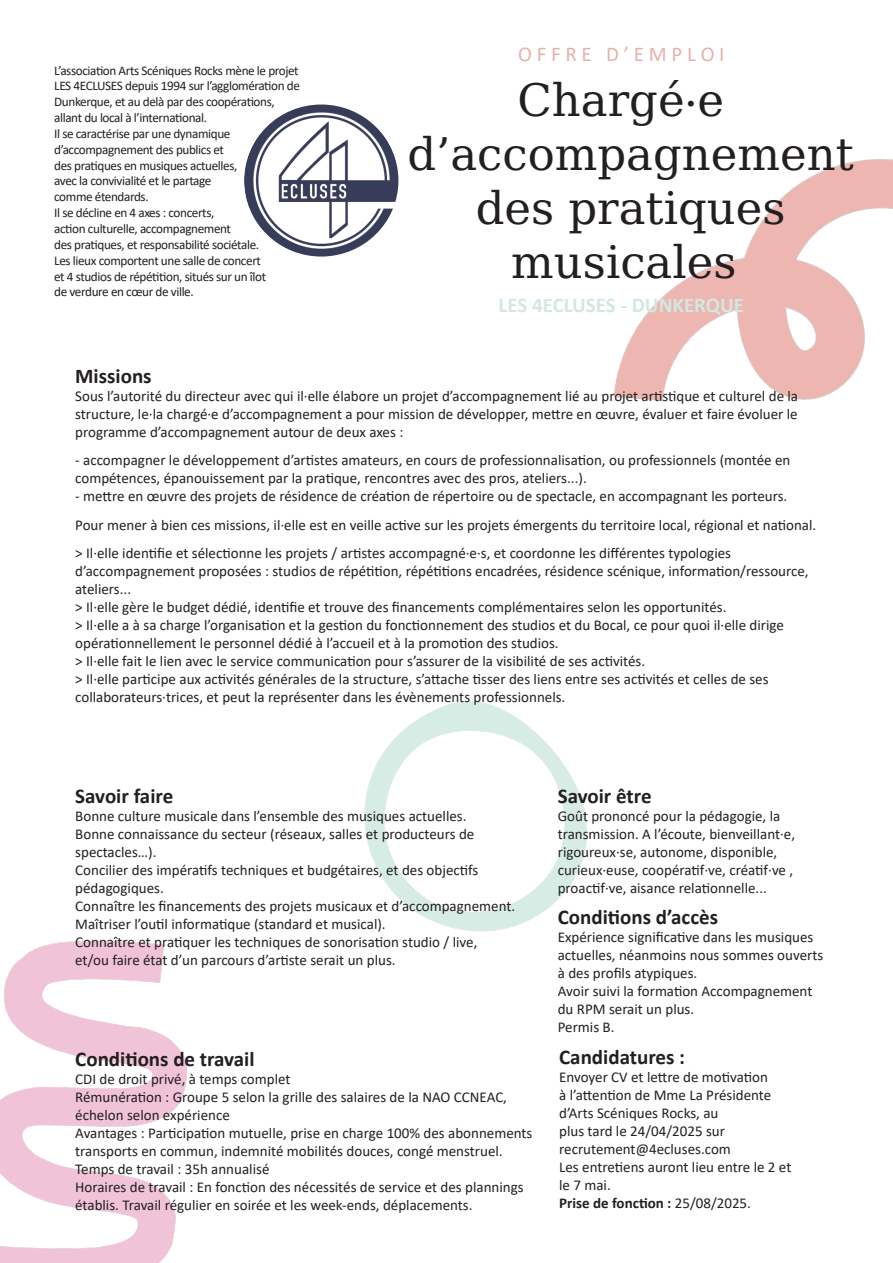
<style>
.page{position:relative;width:893px;height:1263px;background:#fff}
.page>*{position:absolute;margin:0;border:0;box-sizing:border-box;transform-origin:0 0}
.t1{font:45px/54px "DejaVu Math Te X Gyre";color:#231f20;text-align:center}
.t2{font:700 21px "Calibri";color:#231f20}
.t3{font:700 21px "Calibri";color:#d2e8e1}
.t4{font:21px "Calibri";color:#e4b2ab}
.t5{font:15px/18px "Calibri";color:#231f20}
.t6{font:700 15px "Calibri";color:#231f20}
.t7{font:13.2px/15.9px "Calibri";letter-spacing:-.03em;color:#231f20}
.s1{font-weight:400}
</style>
<div class="page">
<img style="left:364px;top:701px;width:223px;height:231px">
<img style="left:0;top:941px;width:186px;height:322px">
<img style="left:613px;top:159px;width:280px;height:242px">
<img style="left:244px;top:104px;width:154px;height:153px">
<p class="t7" style="left:54px;top:62px;width:247px">L’association Arts Scéniques Rocks mène le projet LES 4ECLUSES depuis 1994 sur l’agglomération de Dunkerque, et au delà par des coopérations, allant du local à l’international.</p>
<p class="t7" style="left:54px;top:125px;width:206px">Il se caractérise par une dynamique d’accompagnement des publics et<br>des pratiques en musiques actuelles, avec la convivialité et le partage<br>comme étendards.<br>Il se décline en 4 axes : concerts,<br>action culturelle, accompagnement<br>des pratiques, et responsabilité sociétale.</p>
<p class="t7" style="left:54px;top:252px;width:208px">Les lieux comportent une salle de concert</p>
<p class="t7" style="left:54px;top:268px;width:214px">et 4 studios de répétition, situés sur un îlot de verdure en cœur de ville.</p>
<p class="t4" style="left:518px;top:40px;width:208px">O F F R E D ’ E M P L O I</p>
<p class="t1" style="left:407px;top:73px;width:448px">Chargé·e d’accompagnement</p>
<p class="t1" style="left:476px;top:181px;width:311px">des pratiques</p>
<p class="t1" style="left:511px;top:235px;width:227px">musicales</p>
<p class="t3" style="left:498px;top:291px;width:247px">LES 4ECLUSES - DUNKERQUE</p>
<p class="t2" style="left:75px;top:361px;width:78px">Missions</p>
<p class="t5" style="left:75px;top:386px;width:724px;text-align:justify">Sous l’autorité du directeur avec qui il·elle élabore un projet d’accompagnement lié au projet artistique et culturel de la structure, le·la chargé·e d’accompagnement a pour mission de développer, mettre en œuvre, évaluer et faire évoluer le programme d’accompagnement autour de deux axes :</p>
<p class="t5" style="left:75px;top:451px;width:717px">- accompagner le développement d’artistes amateurs, en cours de professionnalisation, ou professionnels (montée en compétences, épanouissement par la pratique, rencontres avec des pros, ateliers...).</p>
<p class="t5" style="left:75px;top:487px;width:714px">- mettre en œuvre des projets de résidence de création de répertoire ou de spectacle, en accompagnant les porteurs.</p>
<p class="t5" style="left:75px;top:515px;width:743px">Pour mener à bien ces missions, il·elle est en veille active sur les projets émergents du territoire local, régional et national.</p>
<p class="t5" style="left:75px;top:544px;width:735px">&gt; Il·elle identifie et sélectionne les projets / artistes accompagné·e·s, et coordonne les différentes typologies d’accompagnement proposées : studios de répétition, répétitions encadrées, résidence scénique, information/ressource, ateliers...</p>
<p class="t5" style="left:75px;top:598px;width:653px">&gt; Il·elle gère le budget dédié, identifie et trouve des financements complémentaires selon les opportunités.</p>
<p class="t5" style="left:75px;top:616px;width:710px">&gt; Il·elle a à sa charge l’organisation et la gestion du fonctionnement des studios et du Bocal, ce pour quoi il·elle dirige opérationnellement le personnel dédié à l’accueil et à la promotion des studios.</p>
<p class="t5" style="left:75px;top:652px;width:571px">&gt; Il·elle fait le lien avec le service communication pour s’assurer de la visibilité de ses activités.</p>
<p class="t5" style="left:75px;top:670px;width:695px">&gt; Il·elle participe aux activités générales de la structure, s’attache tisser des liens entre ses activités et celles de ses collaborateurs·trices, et peut la représenter dans les évènements professionnels.</p>
<p class="t2" style="left:75px;top:781px;width:100px">Savoir faire</p>
<p class="t5" style="left:75px;top:807px;width:393px">Bonne culture musicale dans l’ensemble des musiques actuelles.</p>
<p class="t5" style="left:75px;top:825px;width:401px">Bonne connaissance du secteur (réseaux, salles et producteurs de spectacles…).</p>
<p class="t5" style="left:75px;top:861px;width:405px">Concilier des impératifs techniques et budgétaires, et des objectifs pédagogiques.</p>
<p class="t5" style="left:75px;top:897px;width:441px">Connaître les financements des projets musicaux et d’accompagnement.</p>
<p class="t5" style="left:75px;top:915px;width:312px">Maîtriser l’outil informatique (standard et musical).</p>
<p class="t5" style="left:75px;top:933px;width:404px">Connaître et pratiquer les techniques de sonorisation studio / live, et/ou faire état d’un parcours d’artiste serait un plus.</p>
<p class="t2" style="left:75px;top:1044px;width:181px">Conditions de travail</p>
<p class="t5" style="left:75px;top:1069px;width:217px">CDI de droit privé, à temps complet</p>
<p class="t5" style="left:75px;top:1087px;width:433px">Rémunération : Groupe 5 selon la grille des salaires de la NAO CCNEAC, échelon selon expérience</p>
<p class="t5" style="left:75px;top:1123px;width:459px">Avantages : Participation mutuelle, prise en charge 100% des abonnements transports en commun, indemnité mobilités douces, congé menstruel.</p>
<p class="t5" style="left:75px;top:1159px;width:196px">Temps de travail : 35h annualisé</p>
<p class="t5" style="left:75px;top:1177px;width:450px">Horaires de travail : En fonction des nécessités de service et des plannings établis. Travail régulier en soirée et les week-ends, déplacements.</p>
<p class="t2" style="left:558px;top:781px;width:95px">Savoir être</p>
<p class="t5" style="left:558px;top:807px;width:239px">Goût prononcé pour la pédagogie, la transmission. A l’écoute, bienveillant·e, rigoureux·se, autonome, disponible, curieux·euse, coopératif·ve, créatif·ve , proactif·ve, aisance relationnelle...</p>
<p class="t2" style="left:558px;top:902px;width:162px">Conditions d’accès</p>
<p class="t5" style="left:558px;top:928px;width:267px">Expérience significative dans les musiques actuelles, néanmoins nous sommes ouverts à des profils atypiques.<br>Avoir suivi la formation Accompagnement du RPM serait un plus.</p>
<p class="t5" style="left:558px;top:1018px;width:58px">Permis B.</p>
<p class="t2" style="left:559px;top:1042px;width:127px">Candidatures :</p>
<p class="t5" style="left:559px;top:1067px;width:214px">Envoyer CV et lettre de motivation à l’attention de Mme La Présidente d’Arts Scéniques Rocks, au<br>plus tard le 24/04/2025 sur recrutement@4ecluses.com</p>
<p class="t5" style="left:559px;top:1157px;width:234px">Les entretiens auront lieu entre le 2 et le 7 mai.</p>
<p class="t6" style="left:559px;top:1192px;width:193px">Prise de fonction : <span class="s1">25/08/2025.</span></p>
</div>
